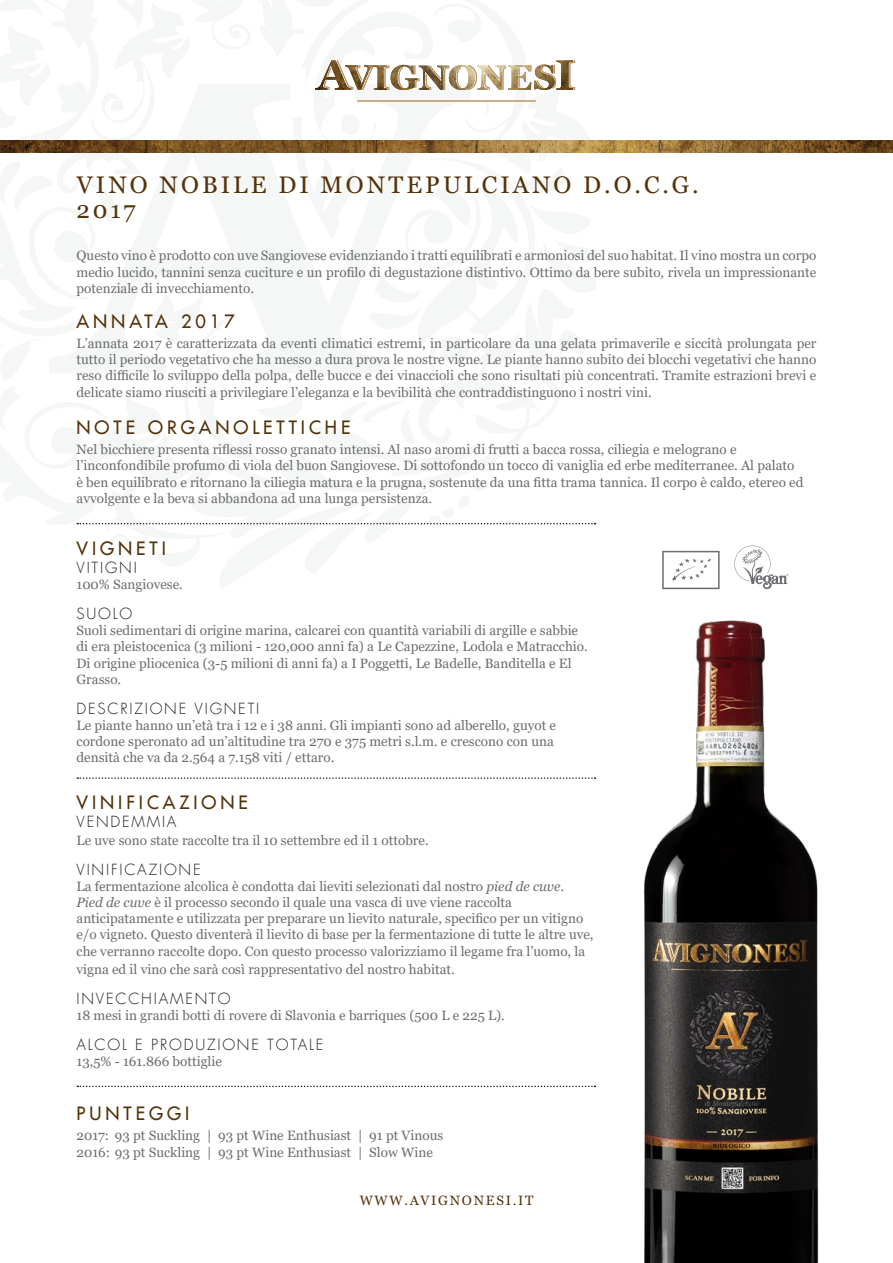
<style>
.page{position:relative;width:893px;height:1263px;background:#fff}
.page>*{position:absolute;margin:0;border:0;box-sizing:border-box;transform-origin:0 0}
.t1{font:24px/25.5px "Georgia";letter-spacing:.13em;color:#53330a}
.t2{font:18px "Futura LT";letter-spacing:.22em;color:#53330a}
.t3{font:300 15px "Futura LT";letter-spacing:.12em;color:#231f20}
.t4{font:13.5px/16.2px "Georgia";color:#6c6d70}
.t5{font:13.5px "Georgia";letter-spacing:.13em;color:#53330a}
.s1{font-style:italic}
</style>
<div class="page">
<img style="left:315px;top:60px;width:254px;height:30px">
<img style="left:644px;top:620px;width:175px;height:643px">
<svg style="left:734px;top:546px;width:54px;height:43px"></svg>
<svg style="left:662px;top:551px;width:58px;height:38px"></svg>
<svg style="left:77px;top:777px;width:519px;height:2px"></svg>
<svg style="left:77px;top:523px;width:519px;height:1px"></svg>
<svg style="left:77px;top:1086px;width:519px;height:1px"></svg>
<svg style="left:0;top:140px;width:893px;height:13px;background:#845f2c"></svg>
<svg style="left:384px;top:65px;width:5px;height:25px"></svg>
<svg style="left:324px;top:68px;width:7px;height:22px"></svg>
<svg style="left:337px;top:60px;width:37px;height:30px"></svg>
<svg style="left:398px;top:67px;width:5px;height:21px"></svg>
<svg style="left:468px;top:65px;width:9px;height:25px"></svg>
<svg style="left:569px;top:60px;width:6px;height:30px"></svg>
<svg style="left:414px;top:65px;width:5px;height:23px"></svg>
<svg style="left:426px;top:65px;width:23px;height:25px"></svg>
<svg style="left:484px;top:65px;width:22px;height:25px"></svg>
<svg style="left:457px;top:67px;width:4px;height:21px"></svg>
<svg style="left:519px;top:68px;width:1px;height:19px"></svg>
<svg style="left:531px;top:65px;width:25px;height:24px"></svg>
<hr style="left:357px;top:101px;width:179px;height:1px;background:#b99764">
<h1 class="t1" style="left:77px;top:172px;width:624px">VINO NOBILE DI MONTEPULCIANO D.O.C.G.<br>2017</h1>
<p class="t4" style="left:77px;top:248px;width:741px;text-align:justify">Questo vino è prodotto con uve Sangiovese evidenziando i tratti equilibrati e armoniosi del suo habitat. Il vino mostra un corpo medio lucido, tannini senza cuciture e un profilo di degustazione distintivo. Ottimo da bere subito, rivela un impressionante potenziale di invecchiamento.</p>
<h2 class="t2" style="left:77px;top:309px;width:159px">ANNATA 2017</h2>
<p class="t4" style="left:77px;top:336px;width:741px;text-align:justify">L’annata 2017 è caratterizzata da eventi climatici estremi, in particolare da una gelata primaverile e siccità prolungata per tutto il periodo vegetativo che ha messo a dura prova le nostre vigne. Le piante hanno subito dei blocchi vegetativi che hanno reso difficile lo sviluppo della polpa, delle bucce e dei vinaccioli che sono risultati più concentrati. Tramite estrazioni brevi e delicate siamo riusciti a privilegiare l’eleganza e la bevibilità che contraddistinguono i nostri vini.</p>
<h2 class="t2" style="left:77px;top:415px;width:275px">NOTE ORGANOLETTICHE</h2>
<p class="t4" style="left:77px;top:442px;width:728px">Nel bicchiere presenta riflessi rosso granato intensi. Al naso aromi di frutti a bacca rossa, ciliegia e melograno e l’inconfondibile profumo di viola del buon Sangiovese. Di sottofondo un tocco di vaniglia ed erbe mediterranee. Al palato è ben equilibrato e ritornano la ciliegia matura e la prugna, sostenute da una fitta trama tannica. Il corpo è caldo, etereo ed avvolgente e la beva si abbandona ad una lunga persistenza.</p>
<h2 class="t2" style="left:77px;top:536px;width:91px">VIGNETI</h2>
<p class="t3" style="left:77px;top:558px;width:62px">VITIGNI</p>
<p class="t4" style="left:77px;top:576px;width:108px">100% Sangiovese.</p>
<p class="t3" style="left:77px;top:604px;width:57px">SUOLO</p>
<p class="t4" style="left:77px;top:623px;width:513px">Suoli sedimentari di origine marina, calcarei con quantità variabili di argille e sabbie di era pleistocenica (3 milioni - 120,000 anni fa) a Le Capezzine, Lodola e Matracchio.<br>Di origine pliocenica (3-5 milioni di anni fa) a I Poggetti, Le Badelle, Banditella e El Grasso.</p>
<p class="t3" style="left:77px;top:699px;width:184px">DESCRIZIONE VIGNETI</p>
<p class="t4" style="left:77px;top:717px;width:481px">Le piante hanno un’età tra i 12 e i 38 anni. Gli impianti sono ad alberello, guyot e cordone speronato ad un’altitudine tra 270 e 375 metri s.l.m. e crescono con una densità che va da 2.564 a 7.158 viti / ettaro.</p>
<h2 class="t2" style="left:77px;top:790px;width:173px">VINIFICAZIONE</h2>
<p class="t3" style="left:77px;top:812px;width:102px">VENDEMMIA</p>
<p class="t4" style="left:77px;top:832px;width:354px">Le uve sono state raccolte tra il 10 settembre ed il 1 ottobre.</p>
<p class="t3" style="left:77px;top:860px;width:126px">VINIFICAZIONE</p>
<p class="t4" style="left:77px;top:878px;width:519px">La fermentazione alcolica è condotta dai lieviti selezionati dal nostro <span class="s1">pied de cuve</span>.<br><span class="s1">Pied de cuve</span> è il processo secondo il quale una vasca di uve viene raccolta anticipatamente e utilizzata per preparare un lievito naturale, specifico per un vitigno e/o vigneto. Questo diventerà il lievito di base per la fermentazione di tutte le altre uve, che verranno raccolte dopo. Con questo processo valorizziamo il legame fra l’uomo, la</p>
<p class="t4" style="left:77px;top:961px;width:380px">vigna ed il vino che sarà così rappresentativo del nostro habitat.</p>
<p class="t3" style="left:77px;top:989px;width:156px">INVECCHIAMENTO</p>
<p class="t4" style="left:77px;top:1007px;width:430px">18 mesi in grandi botti di rovere di Slavonia e barriques (500 L e 225 L).</p>
<p class="t3" style="left:77px;top:1035px;width:248px">ALCOL E PRODUZIONE TOTALE</p>
<p class="t4" style="left:77px;top:1053px;width:147px">13,5% - 161.866 bottiglie</p>
<h2 class="t2" style="left:77px;top:1102px;width:114px">PUNTEGGI</h2>
<p class="t4" style="left:77px;top:1128px;width:368px">2017: 93 pt Suckling | 93 pt Wine Enthusiast | 91 pt Vinous<br>2016: 93 pt Suckling | 93 pt Wine Enthusiast | Slow Wine</p>
<p class="t5" style="left:360px;top:1192px;width:175px">WWW.AVIGNONESI.IT</p>
</div>
